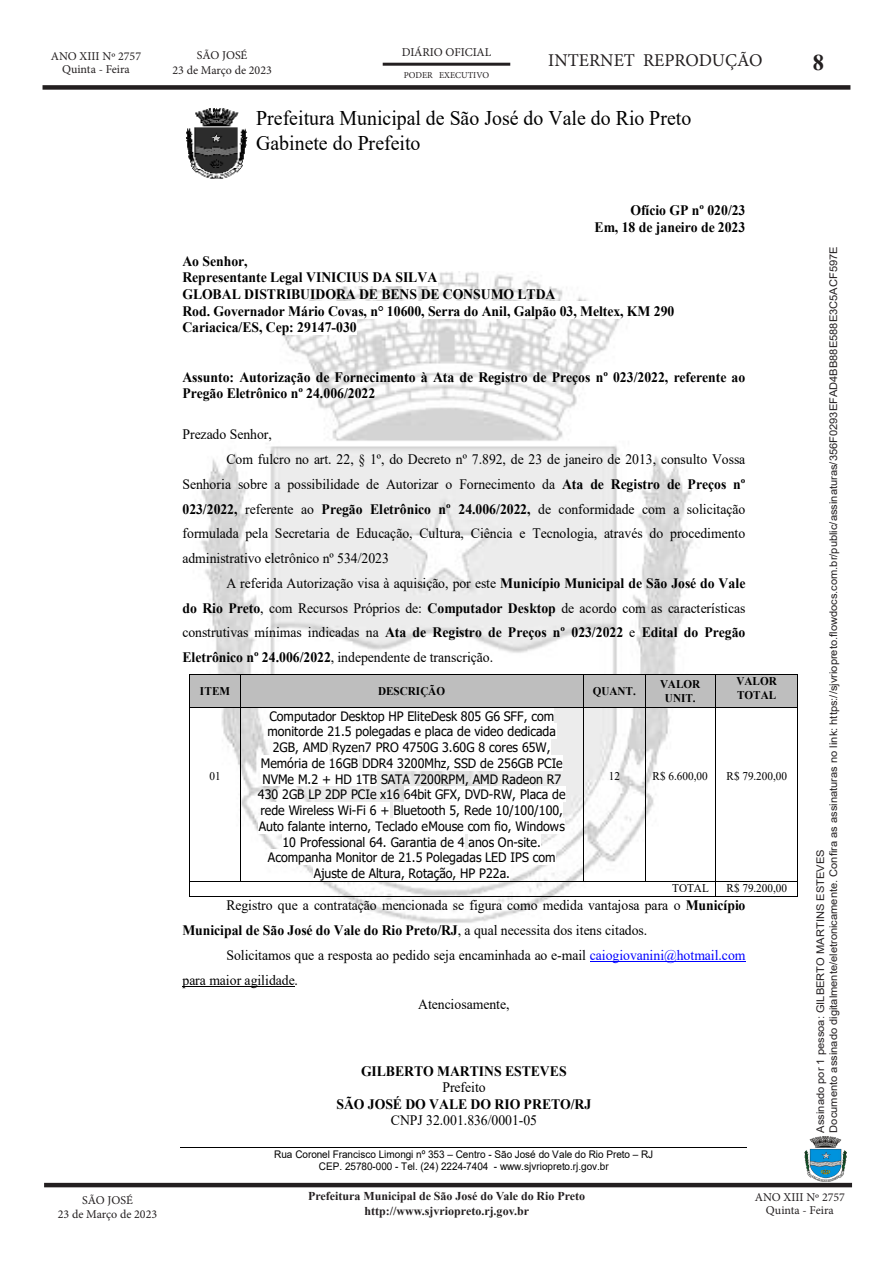
<style>
.page{position:relative;width:893px;height:1263px;background:#fff}
.page>*{position:absolute;margin:0;border:0;box-sizing:border-box;transform-origin:0 0}
.t1{font:700 22.5px "Times New Roman";color:#231f20}
.t2{font:20.85px/24.2px "Times New Roman";color:#000;scale:.95 1}
.t3{font:18px "Minion Pro";color:#231f20}
.t4{font:14.4px/16.5px "Times New Roman";color:#000;scale:.95 1}
.t5{font:13.05px/15.8px "Tahoma";color:#000;text-align:center;scale:.95 1}
.t6{font:12px/14.4px "Minion Pro";color:#231f20;text-align:center}
.t7{font:700 12px/14.4px "Times New Roman";color:#231f20;text-align:center}
.t8{font:11.7px/13.5px "Times New Roman";color:#000;text-align:center;scale:.95 1}
.t9{font:10.5px/13.2px "Arial";color:#231f20;scale:1.05 1}
.t10{font:10.5px/12.1px "Arial";color:#000;text-align:center;scale:.95 1}
.t11{font:9px "Minion Pro";color:#231f20}
.s1{color:#00f}
</style>
<div class="page">
<hr style="left:44px;top:1183px;width:808px;height:4px;background:#231f20">
<div style="left:43px;top:85px;width:807px;height:5px;background:#231f20"></div>
<hr style="left:383px;top:63px;width:127px;height:3px;background:#231f20">
<img style="left:195px;top:272px;width:498px;height:652px">
<img style="left:186px;top:108px;width:62px;height:71px">
<hr style="left:181px;top:1147px;width:566px;height:1px;background:#000">
<div style="left:306px;top:269px;width:131px;height:17px;background:#fff"></div>
<div style="left:182px;top:302px;width:492px;height:17px;background:#fff"></div>
<div style="left:182px;top:318px;width:174px;height:17px;background:#fff"></div>
<div style="left:190px;top:697px;width:50px;height:10px;background:#bebebe"></div>
<div style="left:190px;top:675px;width:50px;height:22px;background:#bebebe"></div>
<div style="left:240px;top:697px;width:343px;height:10px;background:#bebebe"></div>
<div style="left:240px;top:675px;width:343px;height:22px;background:#bebebe"></div>
<div style="left:584px;top:697px;width:61px;height:10px;background:#bebebe"></div>
<div style="left:584px;top:675px;width:61px;height:22px;background:#bebebe"></div>
<hr style="left:645px;top:704px;width:70px;height:3px;background:#bebebe">
<div style="left:645px;top:675px;width:70px;height:16px;background:#bebebe"></div>
<div style="left:645px;top:691px;width:70px;height:13px;background:#bebebe"></div>
<div style="left:716px;top:702px;width:81px;height:5px;background:#bebebe"></div>
<div style="left:716px;top:675px;width:81px;height:13px;background:#bebebe"></div>
<div style="left:716px;top:688px;width:81px;height:14px;background:#bebebe"></div>
<hr style="left:190px;top:674px;width:50px;height:1px;background:#000">
<hr style="left:241px;top:674px;width:342px;height:1px;background:#000">
<hr style="left:584px;top:674px;width:61px;height:1px;background:#000">
<hr style="left:645px;top:674px;width:70px;height:1px;background:#000">
<hr style="left:716px;top:674px;width:81px;height:1px;background:#000">
<hr style="left:189px;top:675px;width:1px;height:32px;background:#000">
<hr style="left:240px;top:675px;width:1px;height:32px;background:#000">
<hr style="left:583px;top:675px;width:1px;height:32px;background:#000">
<hr style="left:645px;top:675px;width:1px;height:32px;background:#000">
<hr style="left:715px;top:675px;width:1px;height:32px;background:#000">
<hr style="left:797px;top:675px;width:1px;height:32px;background:#000">
<div style="left:269px;top:707px;width:285px;height:16px;background:#fff"></div>
<div style="left:267px;top:723px;width:43px;height:16px;background:#fff"></div>
<div style="left:310px;top:723px;width:246px;height:16px;background:#fff"></div>
<div style="left:273px;top:739px;width:55px;height:15px;background:#fff"></div>
<div style="left:332px;top:739px;width:219px;height:15px;background:#fff"></div>
<div style="left:261px;top:755px;width:97px;height:15px;background:#fff"></div>
<div style="left:362px;top:755px;width:201px;height:15px;background:#fff"></div>
<div style="left:262px;top:770px;width:115px;height:16px;background:#fff"></div>
<div style="left:404px;top:786px;width:162px;height:16px;background:#fff"></div>
<div style="left:260px;top:802px;width:129px;height:16px;background:#fff"></div>
<div style="left:393px;top:802px;width:170px;height:16px;background:#fff"></div>
<div style="left:259px;top:818px;width:169px;height:15px;background:#fff"></div>
<div style="left:428px;top:818px;width:137px;height:15px;background:#fff"></div>
<div style="left:283px;top:833px;width:182px;height:16px;background:#fff"></div>
<div style="left:468px;top:833px;width:73px;height:16px;background:#fff"></div>
<div style="left:268px;top:849px;width:287px;height:16px;background:#fff"></div>
<div style="left:314px;top:865px;width:196px;height:16px;background:#fff"></div>
<hr style="left:190px;top:707px;width:50px;height:1px;background:#000">
<hr style="left:241px;top:707px;width:342px;height:1px;background:#000">
<hr style="left:584px;top:707px;width:61px;height:1px;background:#000">
<hr style="left:645px;top:707px;width:70px;height:1px;background:#000">
<hr style="left:716px;top:707px;width:81px;height:1px;background:#000">
<hr style="left:189px;top:707px;width:1px;height:174px;background:#000">
<hr style="left:240px;top:707px;width:1px;height:174px;background:#000">
<hr style="left:583px;top:707px;width:1px;height:174px;background:#000">
<hr style="left:645px;top:707px;width:1px;height:174px;background:#000">
<hr style="left:715px;top:707px;width:1px;height:174px;background:#000">
<hr style="left:797px;top:707px;width:1px;height:174px;background:#000">
<hr style="left:190px;top:881px;width:50px;height:1px;background:#000">
<hr style="left:241px;top:881px;width:342px;height:1px;background:#000">
<hr style="left:584px;top:881px;width:61px;height:1px;background:#000">
<hr style="left:645px;top:881px;width:70px;height:1px;background:#000">
<hr style="left:716px;top:881px;width:81px;height:1px;background:#000">
<svg style="left:189px;top:881px;width:1px;height:16px"></svg>
<hr style="left:190px;top:896px;width:525px;height:1px;background:#000">
<svg style="left:715px;top:881px;width:1px;height:16px"></svg>
<hr style="left:716px;top:896px;width:81px;height:1px;background:#000">
<svg style="left:797px;top:881px;width:1px;height:16px"></svg>
<hr style="left:590px;top:961px;width:155px;height:1px;background:#00f">
<hr style="left:182px;top:986px;width:113px;height:1px;background:#000">
<img style="left:804px;top:1137px;width:42px;height:44px">
<p class="t6" style="left:172px;top:48px;width:101px">SÃO JOSÉ<br>23 de Março de 2023</p>
<p class="t6" style="left:402px;top:45px;width:91px">DIÁRIO OFICIAL</p>
<p class="t6" style="left:51px;top:49px;width:92px;line-height:13.4px">ANO XIII Nº 2757<br>Quinta - Feira</p>
<h1 class="t1" style="left:813px;top:46px;width:13px">8</h1>
<p class="t2" style="left:256px;top:106px;width:459px">Prefeitura Municipal de São José do Vale do Rio Preto<br>Gabinete do Prefeito</p>
<p class="t3" style="left:548px;top:48px;width:216px">INTERNET REPRODUÇÃO</p>
<p class="t11" style="left:404px;top:69px;width:87px">PODER EXECUTIVO</p>
<p class="t4" style="left:594px;top:202px;width:160px;text-align:right">Ofício GP nº 020/23<br>Em, 18 de janeiro de 2023</p>
<p class="t4" style="left:182px;top:252px;width:519px">Ao Senhor,<br>Representante Legal VINICIUS DA SILVA<br>GLOBAL DISTRIBUIDORA DE BENS DE CONSUMO LTDA<br>Rod. Governador Mário Covas, n° 10600, Serra do Anil, Galpão 03, Meltex, KM 290<br>Cariacica/ES, Cep: 29147-030</p>
<p class="t4" style="left:182px;top:368px;width:594px">Assunto: Autorização de Fornecimento à Ata de Registro de Preços nº 023/2022, referente ao<br>Pregão Eletrônico nº 24.006/2022</p>
<p class="t4" style="left:182px;top:426px;width:96px">Prezado Senhor,</p>
<p class="t4" style="left:226px;top:450px;width:548px">Com fulcro no art. 22, § 1º, do Decreto nº 7.892, de 23 de janeiro de 2013, consulto Vossa</p>
<p class="t4" style="left:182px;top:475px;width:594px">Senhoria sobre a possibilidade de Autorizar o Fornecimento da Ata de Registro de Preços nº</p>
<p class="t4" style="left:182px;top:500px;width:594px">023/2022, referente ao Pregão Eletrônico nº 24.006/2022, de conformidade com a solicitação</p>
<p class="t4" style="left:182px;top:525px;width:594px">formulada pela Secretaria de Educação, Cultura, Ciência e Tecnologia, através do procedimento</p>
<p class="t4" style="left:182px;top:549px;width:219px">administrativo eletrônico nº 534/2023</p>
<p class="t4" style="left:226px;top:574px;width:548px">A referida Autorização visa à aquisição, por este Município Municipal de São José do Vale</p>
<p class="t4" style="left:182px;top:599px;width:594px">do Rio Preto, com Recursos Próprios de: Computador Desktop de acordo com as características</p>
<p class="t4" style="left:182px;top:624px;width:594px">construtivas mínimas indicadas na Ata de Registro de Preços nº 023/2022 e Edital do Pregão</p>
<p class="t4" style="left:182px;top:649px;width:329px">Eletrônico nº 24.006/2022, independente de transcrição.</p>
<p class="t8" style="left:200px;top:684px;width:33px">ITEM</p>
<p class="t8" style="left:378px;top:684px;width:72px">DESCRIÇÃO</p>
<p class="t8" style="left:593px;top:684px;width:47px">QUANT.</p>
<p class="t8" style="left:660px;top:677px;width:44px">VALOR<br>UNIT.</p>
<p class="t8" style="left:736px;top:674px;width:44px;text-align:left">VALOR<br>TOTAL</p>
<p class="t8" style="left:209px;top:769px;width:13px">01</p>
<p class="t5" style="left:258px;top:709px;width:325px">Computador Desktop HP EliteDesk 805 G6 SFF, com monitorde 21.5 polegadas e placa de video dedicada 2GB, AMD Ryzen7 PRO 4750G 3.60G 8 cores 65W, Memória de 16GB DDR4 3200Mhz, SSD de 256GB PCIe NVMe M.2 + HD 1TB SATA 7200RPM, AMD Radeon R7<br>430 2GB LP 2DP PCIe x16 64bit GFX, DVD-RW, Placa de rede Wireless Wi-Fi 6 + Bluetooth 5, Rede 10/100/100, Auto falante interno, Teclado eMouse com fio, Windows 10 Professional 64. Garantia de 4 anos On-site.<br>Acompanha Monitor de 21.5 Polegadas LED IPS com Ajuste de Altura, Rotação, HP P22a.</p>
<p class="t8" style="left:609px;top:769px;width:13px">12</p>
<p class="t8" style="left:653px;top:769px;width:59px">R$ 6.600,00</p>
<p class="t8" style="left:726px;top:769px;width:65px">R$ 79.200,00</p>
<p class="t8" style="left:672px;top:881px;width:40px">TOTAL</p>
<p class="t8" style="left:726px;top:881px;width:65px">R$ 79.200,00</p>
<p class="t4" style="left:226px;top:896px;width:548px">Registro que a contratação mencionada se figura como medida vantajosa para o Município</p>
<p class="t4" style="left:182px;top:921px;width:491px">Municipal de São José do Vale do Rio Preto/RJ, a qual necessita dos itens citados.</p>
<p class="t4" style="left:226px;top:946px;width:548px">Solicitamos que a resposta ao pedido seja encaminhada ao e-mail <span class="s1">caiogiovanini@hotmail.com</span></p>
<p class="t4" style="left:182px;top:971px;width:123px">para maior agilidade.</p>
<p class="t4" style="left:418px;top:996px;width:97px">Atenciosamente,</p>
<p class="t4" style="left:336px;top:1062px;width:270px;text-align:center">GILBERTO MARTINS ESTEVES<br>Prefeito<br>SÃO JOSÉ DO VALE DO RIO PRETO/RJ<br>CNPJ 32.001.836/0001-05</p>
<p class="t10" style="left:274px;top:1148px;width:400px">Rua Coronel Francisco Limongi nº 353 – Centro - São José do Vale do Rio Preto – RJ<br>CEP. 25780-000 - Tel. (24) 2224-7404 - www.sjvriopreto.rj.gov.br</p>
<p class="t9" style="left:814px;top:1132px;width:845px;rotate:-90deg">Assinado por 1 pessoa: GILBERTO MARTINS ESTEVES<br>Documento assinado digitalmente/eletronicamente. Confira as assinaturas no link: https://sjvriopreto.flowdocs.com.br/public/assinaturas/356F0293EFAD4BB88E588E3C5ACF597E</p>
<p class="t6" style="left:58px;top:1193px;width:101px">SÃO JOSÉ<br>23 de Março de 2023</p>
<p class="t7" style="left:308px;top:1188px;width:279px">Prefeitura Municipal de São José do Vale do Rio Preto http://www.sjvriopreto.rj.gov.br</p>
<p class="t6" style="left:755px;top:1190px;width:92px;line-height:13.4px">ANO XIII Nº 2757<br>Quinta - Feira</p>
</div>
